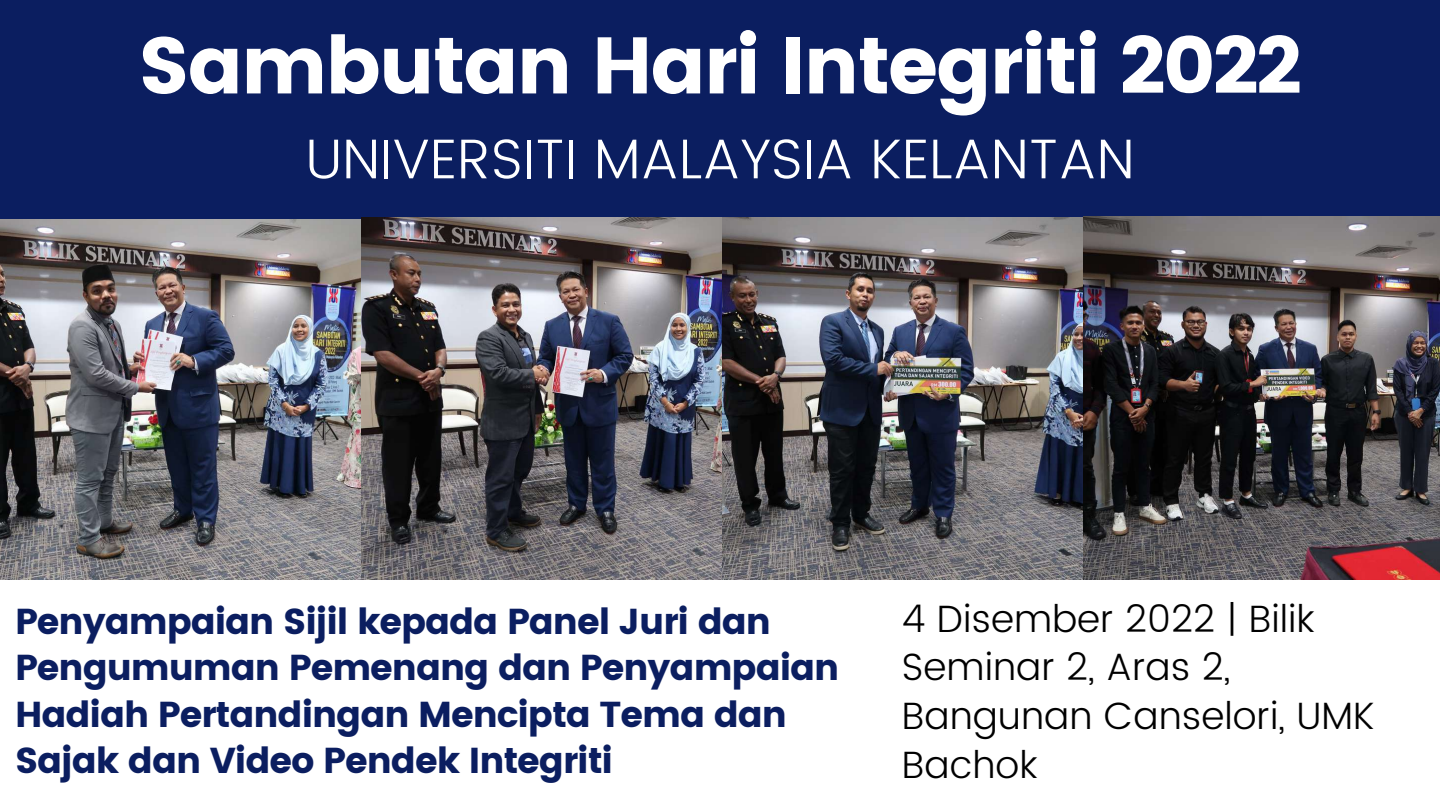
<style>
.page{position:relative;width:1440px;height:810px;background:#fff}
.page>*{position:absolute;margin:0;border:0;box-sizing:border-box;transform-origin:0 0}
.t1{font:80px "Poppins";letter-spacing:-.03em;color:#fff}
.t2{font:300 56px "Poppins";color:#fff}
.t3{font:300 38px/48.8px "Poppins";color:#000}
.t4{font:36px/46.5px "Poppins";letter-spacing:-.03em;color:#0b1e60}
</style>
<div class="page">
<img style="left:0;top:218px;width:1440px;height:362px">
<div style="left:0;top:0;width:1440px;height:218px;background:#0b1e60"></div>
<h1 class="t1" style="left:138px;top:19px;width:1165px">Sambutan Hari Integriti 2022</h1>
<h2 class="t2" style="left:305px;top:126px;width:831px">UNIVERSITI MALAYSIA KELANTAN</h2>
<p class="t4" style="left:15px;top:598px;width:826px">Penyampaian Sijil kepada Panel Juri dan Pengumuman Pemenang dan Penyampaian Hadiah Pertandingan Mencipta Tema dan Sajak dan Video Pendek Integriti</p>
<p class="t3" style="left:902px;top:594px;width:474px">4 Disember 2022 | Bilik<br>Seminar 2, Aras 2,<br>Bangunan Canselori, UMK<br>Bachok</p>
</div>
